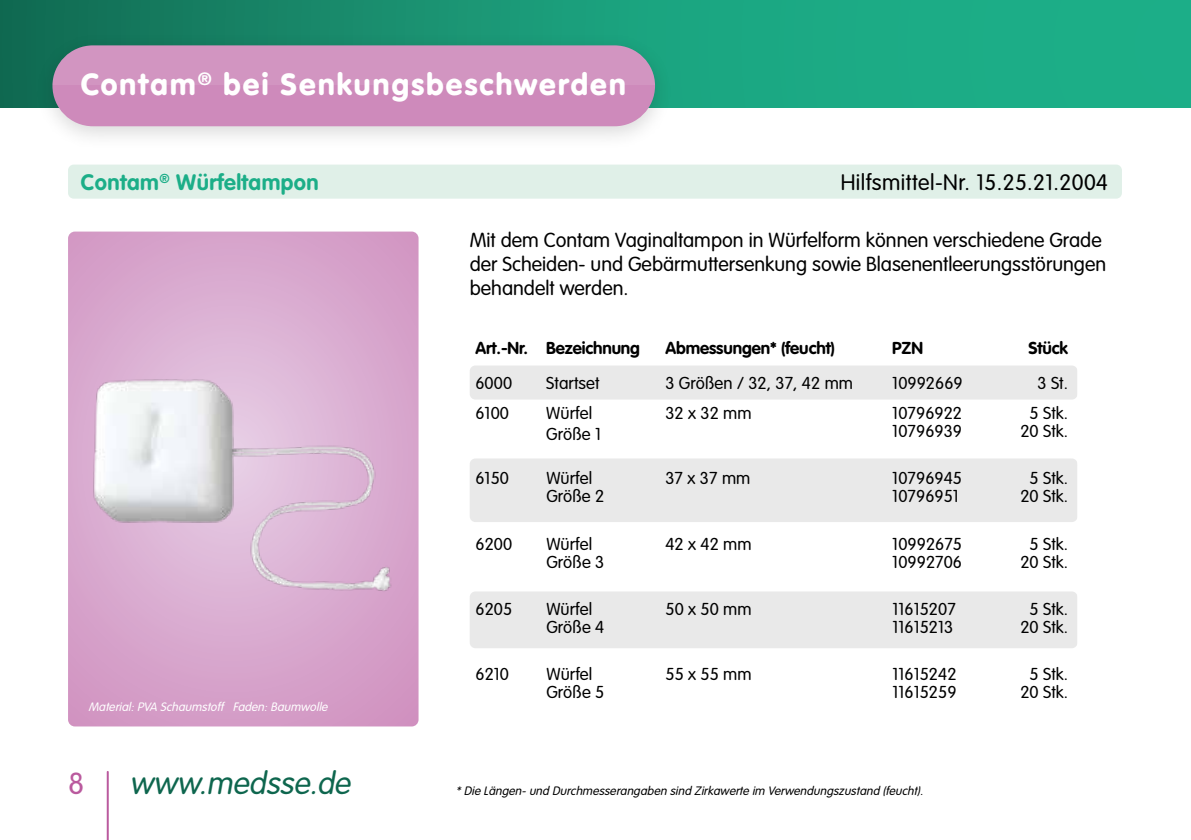
<style>
.page{position:relative;width:1191px;height:840px;background:#fff}
.page>*{position:absolute;margin:0;border:0;box-sizing:border-box;transform-origin:0 0}
.t1{font:italic 300 31px "VAG Rounded";color:#0e664e}
.t2{font:900 30px "VAG Rounded";letter-spacing:.075em;color:#fff}
.t3{font:300 30px "VAG Rounded";color:#ba5a9e}
.t4{font:300 22px "VAG Rounded";letter-spacing:.02em;color:#000}
.t5{font:700 22px "VAG Rounded";letter-spacing:.02em;color:#1cae88}
.t6{font:300 20px/24px "VAG Rounded";color:#000}
.t7{font:300 17px/18px "VAG Rounded";letter-spacing:.005em;color:#000}
.t8{font:700 17px "VAG Rounded";letter-spacing:-.005em;color:#000}
.t9{font:italic 300 12px "VAG Rounded";color:#000}
.t10{font:italic 300 12px "VAG Rounded";color:#fff}
</style>
<div class="page">
<div style="left:470px;top:365px;width:607px;height:34px;background:#e9e9e9;border-radius:6px"></div>
<div style="left:470px;top:458px;width:607px;height:63px;background:#e9e9e9;border-radius:6px"></div>
<div style="left:470px;top:591px;width:607px;height:57px;background:#e9e9e9;border-radius:6px"></div>
<div style="left:0;top:0;width:1191px;height:108px;background:linear-gradient(to right,#14745a,#1ebc92)"></div>
<hr style="left:107px;top:771px;width:2px;height:68px;background:#ba5a9e">
<svg style="left:68px;top:231px;width:350px;height:495px;background:#d7a4cb"></svg>
<div style="left:68px;top:164px;width:1054px;height:34px;background:#e0f0e8;border-radius:6px"></div>
<img style="left:83px;top:369px;width:321px;height:232px">
<div style="left:34px;top:32px;width:639px;height:119px;background:#000;opacity:.15"></div>
<div style="left:52px;top:45px;width:603px;height:81px;background:#ce8abb;border-radius:40px"></div>
<div style="left:52px;top:45px;width:603px;height:40px;background:#d295c1"></div>
<h2 class="t2" style="left:81px;top:66px;width:546px">Contam<sup>®</sup> bei Senkungsbeschwerden</h2>
<p class="t5" style="left:81px;top:169px;width:239px">Contam<sup>®</sup> Würfeltampon</p>
<p class="t4" style="left:841px;top:170px;width:269px">Hilfsmittel-Nr. 15.25.21.2004</p>
<p class="t6" style="left:470px;top:228px;width:638px">Mit dem Contam Vaginaltampon in Würfelform können verschiedene Grade der Scheiden- und Gebärmuttersenkung sowie Blasenentleerungsstörungen behandelt werden.</p>
<p class="t10" style="left:88px;top:699px;width:243px">Material:PVA Schaumstoff Faden:Baumwolle</p>
<h2 class="t3" style="left:68px;top:765px;width:18px">8</h2>
<h1 class="t1" style="left:130px;top:765px;width:228px">www.medsse.de</h1>
<p class="t8" style="left:475px;top:337px;width:166px">Art.-Nr. Bezeichnung</p>
<p class="t8" style="left:665px;top:337px;width:171px">Abmessungen* (feucht)</p>
<p class="t8" style="left:892px;top:337px;width:33px">PZN</p>
<p class="t8" style="left:1028px;top:337px;width:41px">Stück</p>
<p class="t7" style="left:475px;top:373px;width:38px">6000</p>
<p class="t7" style="left:546px;top:373px;width:55px">Startset</p>
<p class="t7" style="left:665px;top:373px;width:189px">3 Größen / 32, 37, 42 mm</p>
<p class="t7" style="left:892px;top:373px;width:72px">10992669</p>
<p class="t7" style="left:1037px;top:373px;width:32px">3 St.</p>
<p class="t7" style="left:475px;top:404px;width:35px">6100</p>
<p class="t7" style="left:546px;top:403px;width:56px;line-height:20.4px">Würfel<br>Größe 1</p>
<p class="t7" style="left:665px;top:404px;width:88px">32 x 32 mm</p>
<p class="t7" style="left:892px;top:404px;width:71px">10796922<br>10796939</p>
<p class="t7" style="left:1020px;top:404px;width:49px;text-align:center">5 Stk.<br>20 Stk.</p>
<p class="t7" style="left:475px;top:469px;width:35px">6150</p>
<p class="t7" style="left:546px;top:469px;width:60px">Würfel<br>Größe 2</p>
<p class="t7" style="left:665px;top:469px;width:86px">37 x 37 mm</p>
<p class="t7" style="left:892px;top:469px;width:71px">10796945<br>10796951</p>
<p class="t7" style="left:1020px;top:469px;width:49px;text-align:center">5 Stk.<br>20 Stk.</p>
<p class="t7" style="left:475px;top:534px;width:38px">6200</p>
<p class="t7" style="left:546px;top:534px;width:60px">Würfel<br>Größe 3</p>
<p class="t7" style="left:665px;top:534px;width:88px">42 x 42 mm</p>
<p class="t7" style="left:892px;top:534px;width:71px">10992675<br>10992706</p>
<p class="t7" style="left:1020px;top:534px;width:49px;text-align:center">5 Stk.<br>20 Stk.</p>
<p class="t7" style="left:475px;top:599px;width:38px">6205</p>
<p class="t7" style="left:546px;top:599px;width:60px">Würfel<br>Größe 4</p>
<p class="t7" style="left:665px;top:599px;width:88px">50 x 50 mm</p>
<p class="t7" style="left:892px;top:599px;width:65px">11615207<br>11615213</p>
<p class="t7" style="left:1020px;top:599px;width:49px;text-align:center">5 Stk.<br>20 Stk.</p>
<p class="t7" style="left:475px;top:665px;width:35px">6210</p>
<p class="t7" style="left:546px;top:665px;width:60px">Würfel<br>Größe 5</p>
<p class="t7" style="left:665px;top:665px;width:88px">55 x 55 mm</p>
<p class="t7" style="left:892px;top:665px;width:66px">11615242<br>11615259</p>
<p class="t7" style="left:1020px;top:665px;width:49px;text-align:center">5 Stk.<br>20 Stk.</p>
<p class="t9" style="left:456px;top:783px;width:471px">*Die Längen-und Durchmesserangaben sind Zirkawerte im Verwendungszustand (feucht).</p>
</div>
